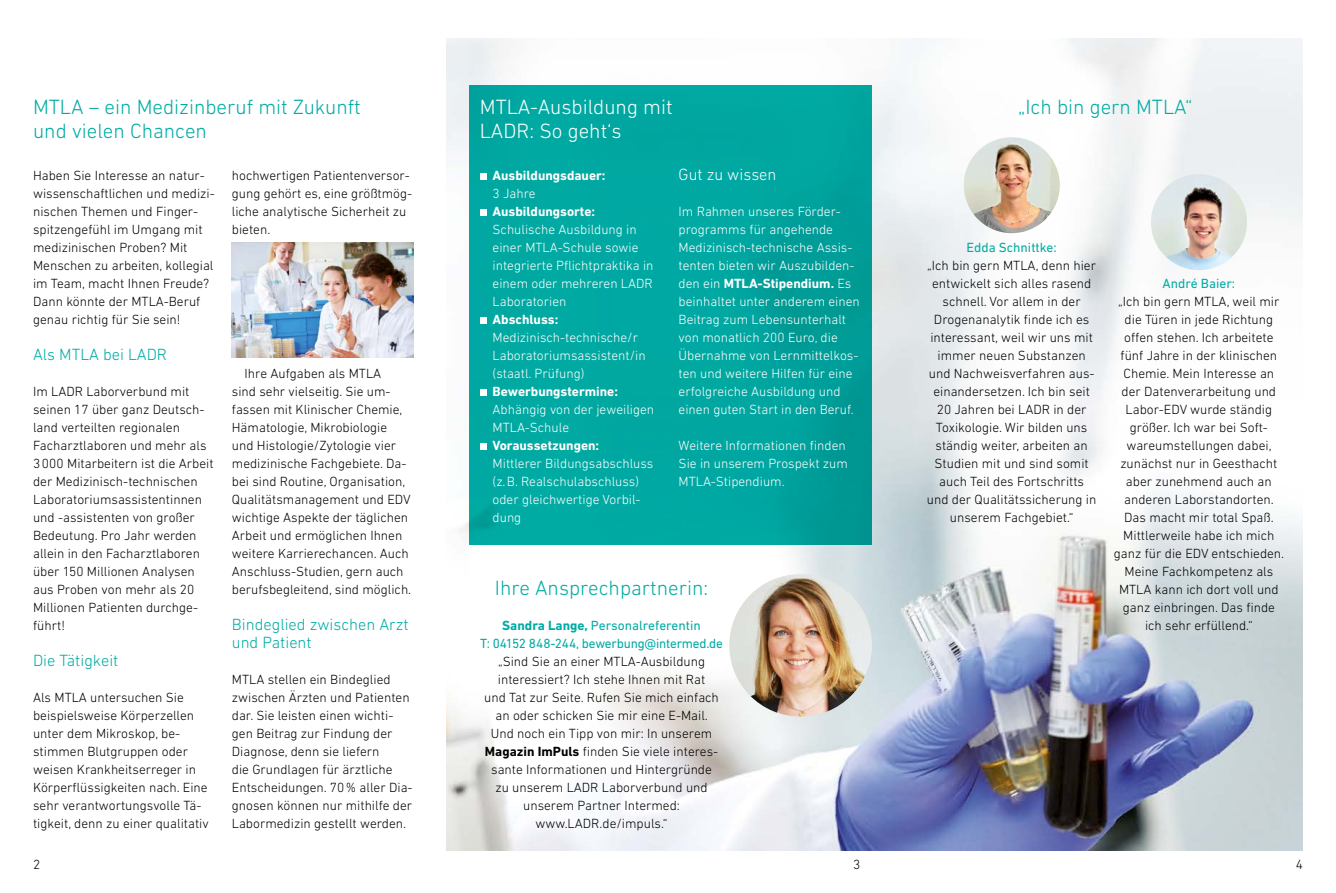
<style>
.page{position:relative;width:1336px;height:893px;background:#fff}
.page>*{position:absolute;margin:0;border:0;box-sizing:border-box;transform-origin:0 0}
.t1{font:300 21px "DIN Next LT Pro";color:#00aba4}
.t2{font:300 21px "DIN Next LT Pro";color:#fff}
.t3{font:300 16.5px/18px "DIN Next LT Pro";color:#00aba4}
.t4{font:300 16.5px "DIN Next LT Pro";color:#fff}
.t5{font:300 13.5px/18px "DIN Next LT Pro";color:#000}
.t6{font:300 13.5px/18px "DIN Next LT Pro";color:#fff}
.t7{font:13.5px "DIN Next LT Pro";color:#00aba4}
.t8{font:700 13.5px "DIN Next LT Pro";color:#fff}
.s1{font-weight:700}
</style>
<div class="page">
<img style="left:446px;top:38px;width:856px;height:812px">
<div style="left:469px;top:85px;width:402px;height:459px;background:#00aba4"></div>
<div style="left:480px;top:173px;width:6px;height:7px;background:#fff"></div>
<div style="left:480px;top:209px;width:6px;height:7px;background:#fff"></div>
<div style="left:480px;top:317px;width:6px;height:7px;background:#fff"></div>
<div style="left:480px;top:389px;width:6px;height:7px;background:#fff"></div>
<div style="left:480px;top:443px;width:6px;height:7px;background:#fff"></div>
<img style="left:963px;top:137px;width:96px;height:96px;border-radius:48px">
<img style="left:1150px;top:174px;width:96px;height:96px;border-radius:48px">
<img style="left:729px;top:574px;width:142px;height:143px;border-radius:71px">
<img style="left:231px;top:242px;width:182px;height:115px">
<p class="t1" style="left:33px;top:94px;width:329px">MTLA – ein Medizinberuf mit Zukunft</p>
<p class="t1" style="left:33px;top:118px;width:175px">und vielen Chancen</p>
<p class="t5" style="left:33px;top:166px;width:183px">Haben Sie Interesse an natur&shy;wissenschaftlichen und medizi&shy;nischen Themen und Finger&shy;spitzengefühl im Umgang mit medizinischen Proben? Mit<br>Menschen zu arbeiten, kollegial im Team, macht Ihnen Freude?<br>Dann könnte der MTLA-Beruf genau richtig für Sie sein!</p>
<p class="t3" style="left:33px;top:345px;width:135px">Als MTLA bei LADR</p>
<p class="t5" style="left:33px;top:382px;width:182px">Im LADR Laborverbund mit seinen 17 über ganz Deutsch&shy;land verteilten regionalen<br>Facharztlaboren und mehr als<br>3000 Mitarbeitern ist die Arbeit der Medizinisch-technischen<br>Laboratoriumsassistentinnen und -assistenten von großer<br>Bedeutung. Pro Jahr werden allein in den Facharztlaboren über 150 Millionen Analysen aus Proben von mehr als 20<br>Millionen Patienten durchge&shy;führt!</p>
<p class="t3" style="left:33px;top:651px;width:87px">Die Tätigkeit</p>
<p class="t5" style="left:33px;top:688px;width:177px">Als MTLA untersuchen Sie beispielsweise Körperzellen unter dem Mikroskop, be&shy;stimmen Blutgruppen oder weisen Krankheitserreger in<br>Körperflüssigkeiten nach. Eine sehr verantwortungsvolle Tä&shy;tigkeit, denn zu einer qualitativ</p>
<p class="t5" style="left:232px;top:166px;width:182px">hochwertigen Patientenversor&shy;gung gehört es, eine größtmög&shy;liche analytische Sicherheit zu bieten.</p>
<p class="t5" style="left:232px;top:364px;width:181px;text-indent:13px">Ihre Aufgaben als MTLA<br>sind sehr vielseitig. Sie um&shy;fassen mit Klinischer Chemie,<br>Hämatologie, Mikrobiologie und Histologie/Zytologie vier medizinische Fachgebiete. Da&shy;bei sind Routine, Organisation,<br>Qualitätsmanagement und EDV wichtige Aspekte der täglichen<br>Arbeit und ermöglichen Ihnen weitere Karrierechancen. Auch<br>Anschluss-Studien, gern auch berufsbegleitend, sind möglich.</p>
<p class="t3" style="left:232px;top:615px;width:178px">Bindeglied zwischen Arzt und Patient</p>
<p class="t5" style="left:232px;top:670px;width:182px">MTLA stellen ein Bindeglied zwischen Ärzten und Patienten dar. Sie leisten einen wichti&shy;gen Beitrag zur Findung der<br>Diagnose, denn sie liefern<br>die Grundlagen für ärztliche<br>Entscheidungen. 70% aller Dia&shy;gnosen können nur mithilfe der<br>Labormedizin gestellt werden.</p>
<p class="t2" style="left:480px;top:94px;width:194px">MTLA-Ausbildung mit</p>
<p class="t2" style="left:480px;top:118px;width:143px">LADR: So geht‘s</p>
<p class="t8" style="left:492px;top:168px;width:114px">Ausbildungsdauer:</p>
<p class="t6" style="left:492px;top:184px;width:45px">3 Jahre</p>
<p class="t8" style="left:492px;top:204px;width:104px">Ausbildungsorte:</p>
<p class="t6" style="left:492px;top:220px;width:162px">Schulische Ausbildung in einer MTLA-Schule sowie integrierte Pflichtpraktika in einem oder mehreren LADR<br>Laboratorien</p>
<p class="t8" style="left:492px;top:312px;width:67px">Abschluss:</p>
<p class="t6" style="left:492px;top:328px;width:154px">Medizinisch-technische/r<br>Laboratoriumsassistent/in (staatl. Prüfung)</p>
<p class="t8" style="left:492px;top:384px;width:127px">Bewerbungstermine:</p>
<p class="t6" style="left:492px;top:400px;width:163px">Abhängig von der jeweiligen<br>MTLA-Schule</p>
<p class="t8" style="left:492px;top:438px;width:108px">Voraussetzungen:</p>
<p class="t6" style="left:492px;top:454px;width:162px">Mittlerer Bildungsabschluss (z.B. Realschulabschluss) oder gleichwertige Vorbil&shy;dung</p>
<p class="t4" style="left:678px;top:165px;width:99px">Gut zu wissen</p>
<p class="t6" style="left:678px;top:202px;width:183px">Im Rahmen unseres Förder&shy;programms für angehende<br>Medizinisch-technische Assis&shy;tenten bieten wir Auszubilden&shy;den ein <span class="s1">MTLA-Stipendium.</span> Es beinhaltet unter anderem einen<br>Beitrag zum Lebensunterhalt von monatlich 200 Euro, die<br>Übernahme von Lernmittelkos&shy;ten und weitere Hilfen für eine erfolgreiche Ausbildung und einen guten Start in den Beruf.</p>
<p class="t6" style="left:678px;top:436px;width:171px">Weitere Informationen finden<br>Sie in unserem Prospekt zum<br>MTLA-Stipendium.</p>
<p class="t1" style="left:495px;top:576px;width:215px">Ihre Ansprechpartnerin:</p>
<p class="t7" style="left:502px;top:618px;width:200px"><span class="s1">Sandra Lange,</span> Personalreferentin</p>
<p class="t7" style="left:480px;top:636px;width:244px">T: 04152 848-244, bewerbung@intermed.de</p>
<p class="t5" style="left:498px;top:652px;width:208px">„Sind Sie an einer MTLA-Ausbildung</p>
<p class="t5" style="left:498px;top:670px;width:209px">interessiert? Ich stehe Ihnen mit Rat</p>
<p class="t5" style="left:484px;top:688px;width:236px;text-align:center">und Tat zur Seite. Rufen Sie mich einfach an oder schicken Sie mir eine E-Mail.</p>
<p class="t5" style="left:491px;top:724px;width:223px">Und noch ein Tipp von mir: In unserem</p>
<p class="t5" style="left:485px;top:742px;width:235px;text-align:center"><span class="s1">Magazin ImPuls</span> finden Sie viele interes&shy;sante Informationen und Hintergründe</p>
<p class="t5" style="left:495px;top:778px;width:214px;text-align:center">zu unserem LADR Laborverbund und unserem Partner Intermed:</p>
<p class="t5" style="left:535px;top:814px;width:133px">www.LADR.de/impuls.“</p>
<p class="t1" style="left:1018px;top:94px;width:176px">„Ich bin gern MTLA“</p>
<p class="t7" style="left:966px;top:240px;width:92px">Edda Schnittke:</p>
<p class="t5" style="left:926px;top:256px;width:171px;text-align:center">„Ich bin gern MTLA, denn hier entwickelt sich alles rasend schnell. Vor allem in der<br>Drogenanalytik finde ich es interessant, weil wir uns mit immer neuen Substanzen und Nachweisverfahren aus&shy;einandersetzen. Ich bin seit<br>20 Jahren bei LADR in der<br>Toxikologie. Wir bilden uns ständig weiter, arbeiten an<br>Studien mit und sind somit auch Teil des Fortschritts und der Qualitätssicherung in unserem Fachgebiet.“</p>
<p class="t7" style="left:1162px;top:276px;width:74px">André Baier:</p>
<p class="t5" style="left:1113px;top:292px;width:172px;text-align:center">„Ich bin gern MTLA, weil mir die Türen in jede Richtung offen stehen. Ich arbeitete fünf Jahre in der klinischen<br>Chemie. Mein Interesse an der Datenverarbeitung und<br>Labor-EDV wurde ständig größer. Ich war bei Soft&shy;wareumstellungen dabei, zunächst nur in Geesthacht aber zunehmend auch an anderen Laborstandorten.<br>Das macht mir total Spaß.<br>Mittlerweile habe ich mich ganz für die EDV entschieden.<br>Meine Fachkompetenz als<br>MTLA kann ich dort voll und ganz einbringen. Das finde ich sehr erfüllend.“</p>
<p class="t5" style="left:33px;top:855px;width:9px">2</p>
<p class="t5" style="left:853px;top:855px;width:9px">3</p>
<p class="t5" style="left:1295px;top:855px;width:9px">4</p>
</div>
